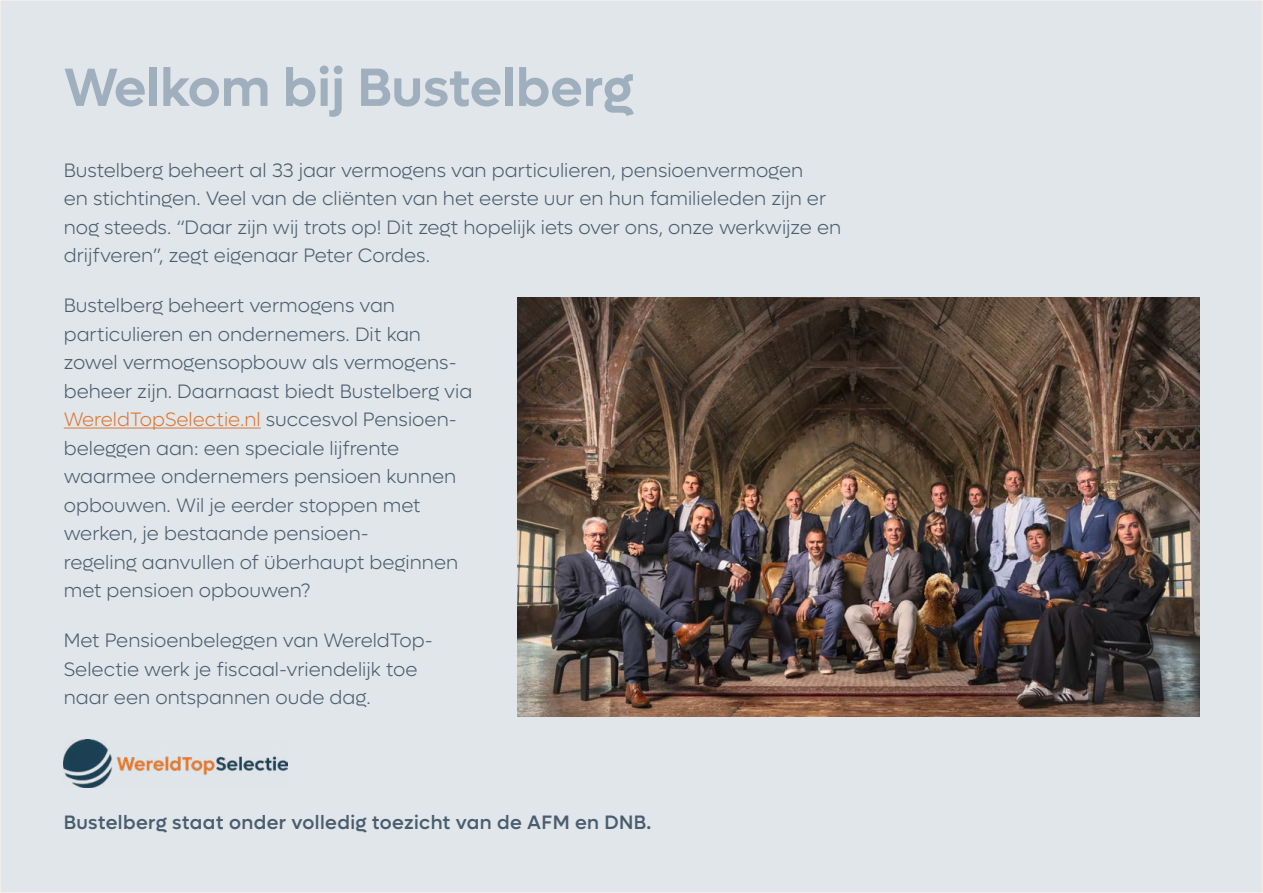
<style>
.page{position:relative;width:1263px;height:893px;background:#e1e6ea}
.page>*{position:absolute;margin:0;border:0;box-sizing:border-box;transform-origin:0 0}
.t1{font:600 54px "Lufga";color:#9fafbd}
.t2{font:300 19.5px/28.5px "Lufga";color:#4a5d6e}
.t3{font:500 19.5px "Lufga";letter-spacing:.02em;color:#4a5d6e}
.s1{color:#dd7834}
</style>
<div class="page">
<hr style="left:64px;top:428px;width:197px;height:1px;background:#dd7834">
<img style="left:518px;top:298px;width:681px;height:419px">
<img style="left:64px;top:739px;width:223px;height:49px">
<h1 class="t1" style="left:64px;top:55px;width:571px">Welkom bij Bustelberg</h1>
<p class="t2" style="left:64px;top:156px;width:779px">Bustelberg beheert al 33 jaar vermogens van particulieren, pensioenvermogen<br>en stichtingen. Veel van de cliënten van het eerste uur en hun familieleden zijn er nog steeds. “Daar zijn wij trots op! Dit zegt hopelijk iets over ons, onze werkwijze en drijfveren”, zegt eigenaar Peter Cordes.</p>
<p class="t2" style="left:64px;top:291px;width:410px">Bustelberg beheert vermogens van particulieren en ondernemers. Dit kan zowel vermogensopbouw als vermogens&shy;beheer zijn. Daarnaast biedt Bustelberg via <span class="s1">WereldTopSelectie.nl</span> succesvol Pensioen&shy;beleggen aan: een speciale lijfrente waarmee ondernemers pensioen kunnen opbouwen. Wil je eerder stoppen met werken, je bestaande pensioen-<br>regeling aanvullen of überhaupt beginnen met pensioen opbouwen?</p>
<p class="t2" style="left:64px;top:626px;width:370px">Met Pensioenbeleggen van WereldTop-<br>Selectie werk je fiscaal-vriendelijk toe naar een ontspannen oude dag.</p>
<p class="t3" style="left:64px;top:811px;width:589px">Bustelberg staat onder volledig toezicht van de AFM en DNB.</p>
</div>
